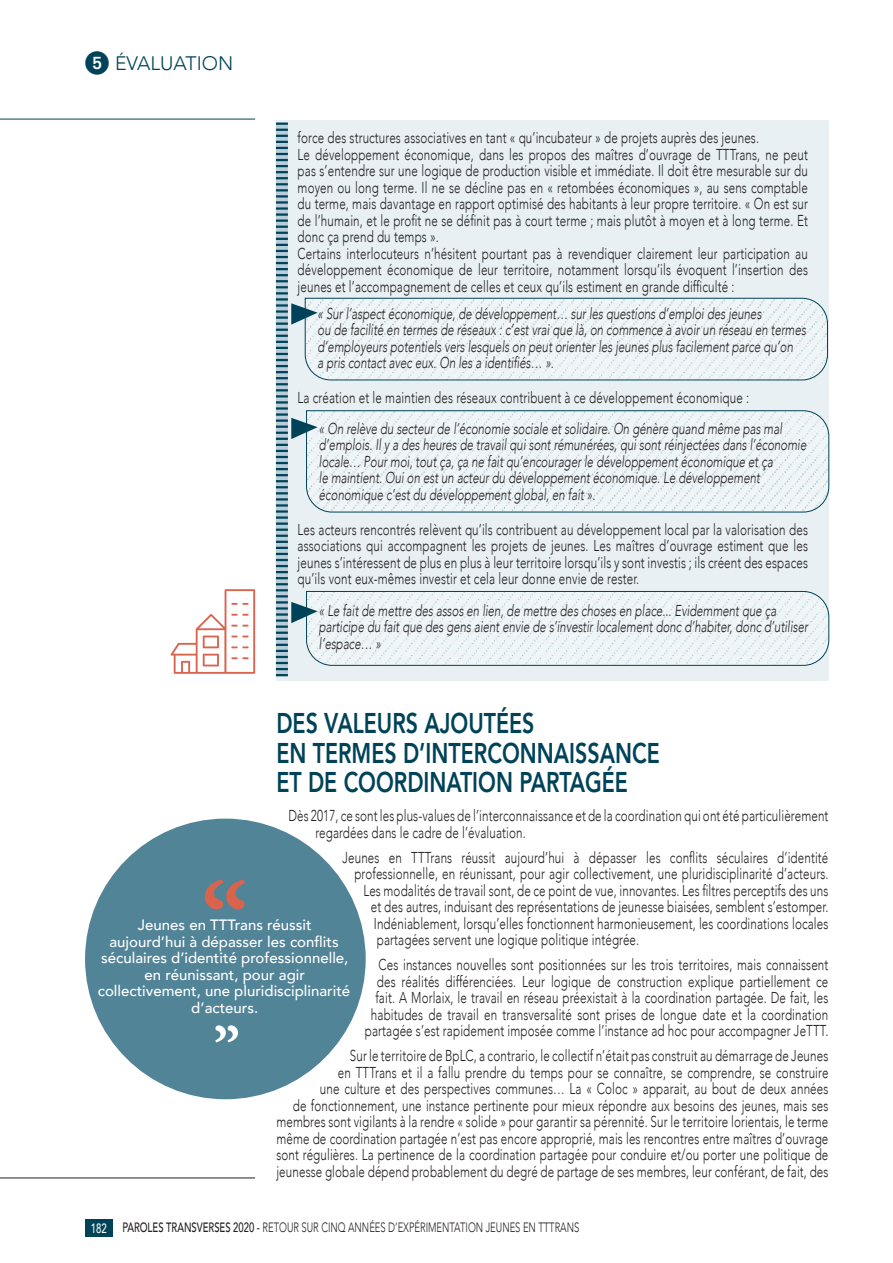
<style>
.page{position:relative;width:893px;height:1263px;background:#fff}
.page>*{position:absolute;margin:0;border:0;box-sizing:border-box;transform-origin:0 0}
.Texte_-_Noir_-_C_10{font:800 28.5px "Avenir";color:#004358;scale:.75 1}
.t1{font:300 19.5px "Avenir";color:#004358}
.Texte_-_Noir_-_C_10-2{font:300 15.75px/16.5px "Avenir";letter-spacing:.01em;color:#231f20;text-align:right;scale:.74 1}
.Encadré_Bleu__Bleu_T{font:300 15.75px/16.5px "Avenir";letter-spacing:.01em;color:#231f20;text-align:justify;scale:.74 1}
.Texte_-_Dialogue_Noi{font:italic 300 15.75px/16.5px "Avenir";color:#231f20;scale:.73 1}
.t2{font:500 15px/16.5px "Avenir";color:#fff;text-align:center}
.t3{font:300 13.5px "Avenir";color:#231f20;scale:.7 1}
.s1{font-family:"European Pi One";font-weight:400;font-size:24px}
.s2{font-weight:500;color:#fff}
.s3{font-weight:500}
</style>
<div class="page">
<svg style="left:171px;top:589px;width:84px;height:85px"></svg>
<div style="left:85px;top:1219px;width:28px;height:17px;background:#004358"></div>
<div style="left:85px;top:819px;width:281px;height:280px;background:#528498;border-radius:50%"></div>
<svg style="left:205px;top:879px;width:40px;height:30px"></svg>
<svg style="left:215px;top:1025px;width:23px;height:17px"></svg>
<svg style="left:276px;top:123px;width:554px;height:553px"></svg>
<hr style="left:0;top:119px;width:255px;height:1px;background:#004358">
<hr style="left:0;top:1177px;width:255px;height:1px;background:#231f20">
<p class="t1" style="left:85px;top:52px;width:150px"><span class="s1">5</span> ÉVALUATION</p>
<p class="Encadré_Bleu__Bleu_T" style="left:298px;top:130px;width:625px">force des structures associatives en tant « qu’incubateur » de projets auprès des jeunes.</p>
<p class="Encadré_Bleu__Bleu_T" style="left:298px;top:146px;width:691px">Le développement économique, dans les propos des maîtres d’ouvrage de TTTrans, ne peut pas s’entendre sur une logique de production visible et immédiate. Il doit être mesurable sur du moyen ou long terme. Il ne se décline pas en « retombées économiques », au sens comptable du terme, mais davantage en rapport optimisé des habitants à leur propre territoire. « On est sur de l’humain, et le profit ne se définit pas à court terme ; mais plutôt à moyen et à long terme. Et donc ça prend du temps ».</p>
<p class="Encadré_Bleu__Bleu_T" style="left:298px;top:245px;width:691px">Certains interlocuteurs n’hésitent pourtant pas à revendiquer clairement leur participation au développement économique de leur territoire, notamment lorsqu’ils évoquent l’insertion des jeunes et l’accompagnement de celles et ceux qu’ils estiment en grande difficulté :</p>
<p class="Texte_-_Dialogue_Noi" style="left:318px;top:305px;width:670px">« Sur l’aspect économique, de développement… sur les questions d’emploi des jeunes<br>ou de facilité en termes de réseaux : c’est vrai que là, on commence à avoir un réseau en termes d’employeurs potentiels vers lesquels on peut orienter les jeunes plus facilement parce qu’on<br>a pris contact avec eux. On les a identifiés… ».</p>
<p class="Encadré_Bleu__Bleu_T" style="left:298px;top:389px;width:612px">La création et le maintien des réseaux contribuent à ce développement économique :</p>
<p class="Texte_-_Dialogue_Noi" style="left:319px;top:420px;width:669px">« On relève du secteur de l’économie sociale et solidaire. On génère quand même pas mal d’emplois. Il y a des heures de travail qui sont rémunérées, qui sont réinjectées dans l’économie locale… Pour moi, tout ça, ça ne fait qu’encourager le développement économique et ça<br>le maintient. Oui on est un acteur du développement économique. Le développement économique c’est du développement global, en fait ».</p>
<p class="Encadré_Bleu__Bleu_T" style="left:298px;top:521px;width:691px">Les acteurs rencontrés relèvent qu’ils contribuent au développement local par la valorisation des associations qui accompagnent les projets de jeunes. Les maîtres d’ouvrage estiment que les jeunes s’intéressent de plus en plus à leur territoire lorsqu’ils y sont investis ; ils créent des espaces qu’ils vont eux-mêmes investir et cela leur donne envie de rester.</p>
<p class="Texte_-_Dialogue_Noi" style="left:319px;top:602px;width:671px">« Le fait de mettre des assos en lien, de mettre des choses en place... Evidemment que ça participe du fait que des gens aient envie de s’investir localement donc d’habiter, donc d’utiliser l’espace… »</p>
<p class="Texte_-_Noir_-_C_10" style="left:276px;top:701px;width:346px">DES VALEURS AJOUTÉES</p>
<p class="Texte_-_Noir_-_C_10" style="left:276px;top:730px;width:513px">EN TERMES D’INTERCONNAISSANCE</p>
<p class="Texte_-_Noir_-_C_10" style="left:276px;top:760px;width:470px">ET DE COORDINATION PARTAGÉE</p>
<p class="Texte_-_Noir_-_C_10-2" style="left:315px;top:807px;width:695px;text-align:left;text-indent:-27px">Dès 2017, ce sont les plus-values de l’interconnaissance et de la coordination qui ont été particulièrement regardées dans le cadre de l’évaluation.</p>
<p class="Texte_-_Noir_-_C_10-2" style="left:342px;top:849px;width:658px">Jeunes en TTTrans réussit aujourd’hui à dépasser les conflits séculaires d’identité</p>
<p class="Texte_-_Noir_-_C_10-2" style="left:354px;top:865px;width:642px">professionnelle, en réunissant, pour agir collectivement, une pluridisciplinarité d’acteurs.</p>
<p class="Texte_-_Noir_-_C_10-2" style="left:363px;top:882px;width:630px">Les modalités de travail sont, de ce point de vue, innovantes. Les filtres perceptifs des uns</p>
<p class="Texte_-_Noir_-_C_10-2" style="left:371px;top:898px;width:620px">et des autres, induisant des représentations de jeunesse biaisées, semblent s’estomper.</p>
<p class="Texte_-_Noir_-_C_10-2" style="left:374px;top:915px;width:616px">Indéniablement, lorsqu’elles fonctionnent harmonieusement, les coordinations locales</p>
<p class="Texte_-_Noir_-_C_10-2" style="left:377px;top:931px;width:356px">partagées servent une logique politique intégrée.</p>
<p class="Texte_-_Noir_-_C_10-2" style="left:365px;top:956px;width:628px">Ces instances nouvelles sont positionnées sur les trois territoires, mais connaissent des réalités différenciées. Leur logique de construction explique partiellement ce fait. A Morlaix, le travail en réseau préexistait à la coordination partagée. De fait, les habitudes de travail en transversalité sont prises de longue date et la coordination partagée s’est rapidement imposée comme l’instance ad hoc pour accompagner JeTTT.</p>
<p class="Texte_-_Noir_-_C_10-2" style="left:276px;top:1048px;width:748px">Sur le territoire de BpLC, a contrario, le collectif n’était pas construit au démarrage de Jeunes<br>en TTTrans et il a fallu prendre du temps pour se connaître, se comprendre, se construire<br>une culture et des perspectives communes… La « Coloc » apparait, au bout de deux années<br>de fonctionnement, une instance pertinente pour mieux répondre aux besoins des jeunes, mais ses membres sont vigilants à la rendre « solide » pour garantir sa pérennité. Sur le territoire lorientais, le terme même de coordination partagée n’est pas encore approprié, mais les rencontres entre maîtres d’ouvrage sont régulières. La pertinence de la coordination partagée pour conduire et/ou porter une politique de jeunesse globale dépend probablement du degré de partage de ses membres, leur conférant, de fait, des</p>
<p class="t2" style="left:98px;top:916px;width:254px">Jeunes en TTTrans réussit aujourd’hui à dépasser les conflits séculaires d’identité professionnelle, en réunissant, pour agir collectivement, une pluridisciplinarité d’acteurs.</p>
<p class="t3" style="left:91px;top:1220px;width:699px"><span class="s2">182</span> <span class="s3">PAROLES TRANSVERSES 2020 -</span> RETOUR SUR CINQ ANNÉES D’EXPÉRIMENTATION JEUNES EN TTTRANS</p>
</div>
